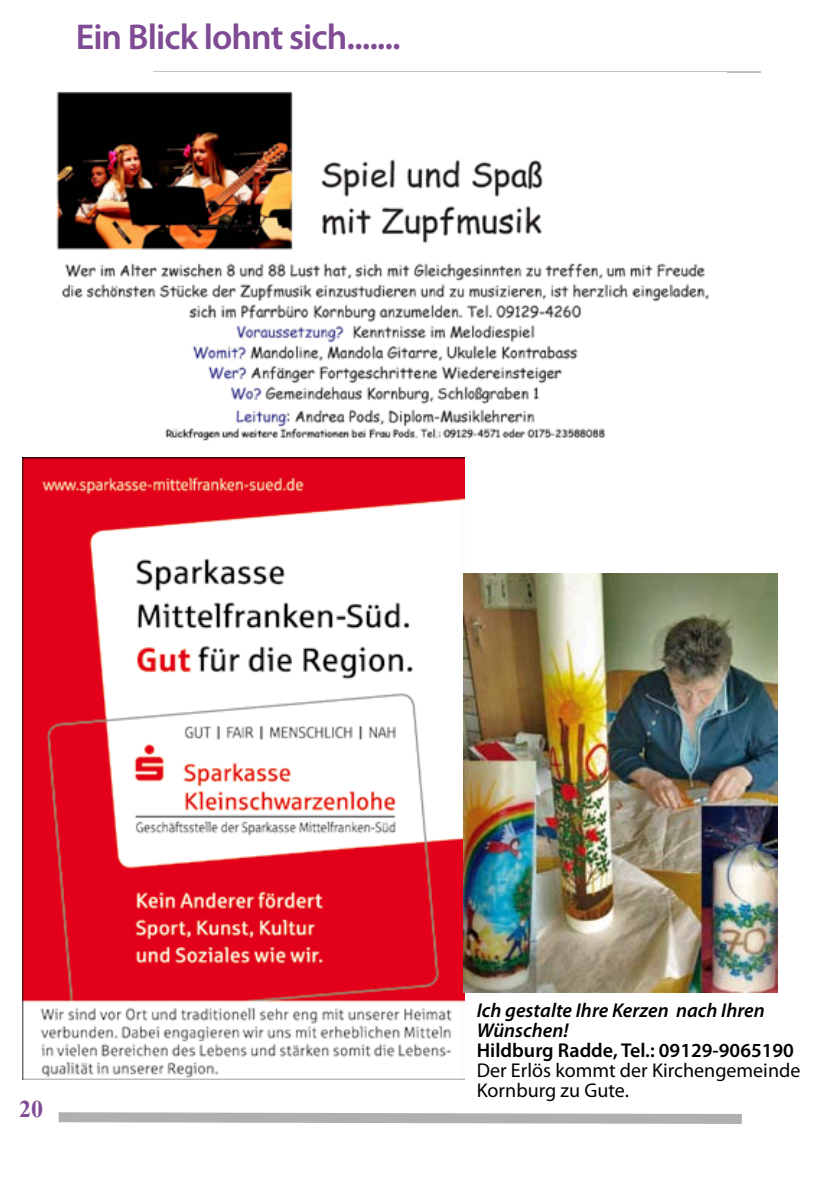
<style>
.page{position:relative;width:840px;height:1191px;background:#fff}
.page>*{position:absolute;margin:0;border:0;box-sizing:border-box;transform-origin:0 0}
.t1{font:600 36px "Myriad Pro";letter-spacing:-.025em;color:#7f4b94}
.t2{font:700 24px "Times New Roman";color:#7f4b94}
.t3{font:20px/20px "Myriad Pro";color:#000}
.t4{font:italic 600 20px/20px "Myriad Pro";color:#000}
.t5{font:600 20px "Myriad Pro";color:#000}
</style>
<div class="page">
<hr style="left:153px;top:72px;width:607px;height:1px;background:#000">
<svg style="left:58px;top:1112px;width:684px;height:12px;background:#bdbdbd"></svg>
<img style="left:56px;top:72px;width:670px;height:369px">
<img style="left:23px;top:457px;width:441px;height:622px">
<img style="left:463px;top:574px;width:314px;height:418px">
<h1 class="t1" style="left:76px;top:14px;width:326px">Ein Blick lohnt sich.......</h1>
<p class="t2" style="left:19px;top:1091px;width:25px">20</p>
<p class="t4" style="left:476px;top:1000px;width:289px">Ich gestalte Ihre Kerzen nach Ihren<br>Wünschen!</p>
<p class="t5" style="left:476px;top:1037px;width:318px">Hildburg Radde, Tel.: 09129-9065190</p>
<p class="t3" style="left:476px;top:1060px;width:325px">Der Erlös kommt der Kirchengemeinde<br>Kornburg zu Gute.</p>
</div>
